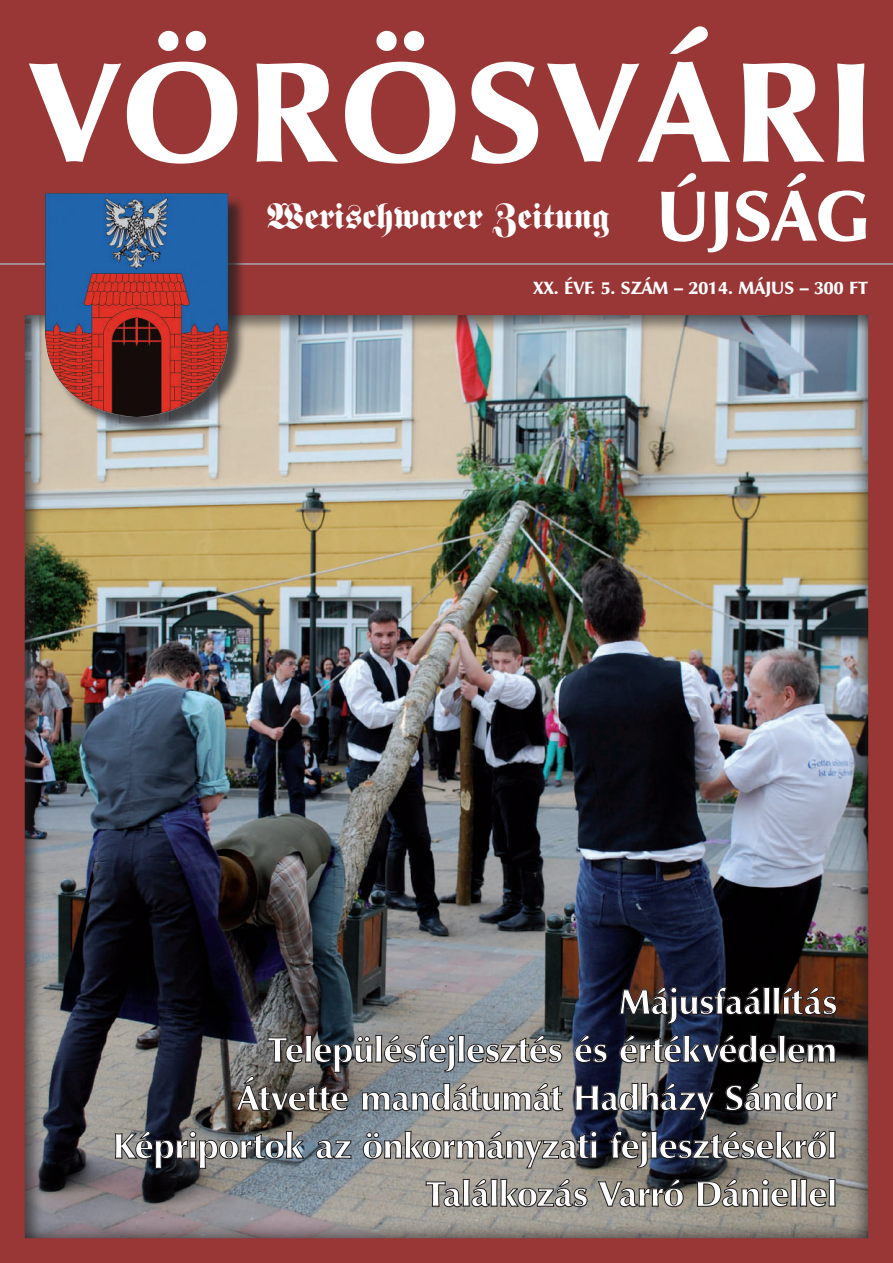
<style>
.page{position:relative;width:893px;height:1263px;background:#fff}
.page>*{position:absolute;margin:0;border:0;box-sizing:border-box;transform-origin:0 0}
.t1{font:144px "H Zapf Humanist 601 Ultra BT";letter-spacing:.035em;color:#fff}
.t2{font:36px/48px "H Zapf Humanist 601 Ultra BT";letter-spacing:-.015em;color:#fff;text-align:right}
.t3{font:36px "H Frankenstein";color:#fff}
.t4{font:18px "H Zapf Humanist 601 Ultra BT";color:#fff}
.s1{font-family:"H Zapf Humanist 601 Ultra BT";font-size:72px}
</style>
<div class="page">
<img style="left:0;top:315px;width:893px;height:948px">
<div style="left:0;top:0;width:893px;height:315px;background:#993636"></div>
<hr style="left:0;top:263px;width:893px;height:2px;background:#a8a9ad">
<div style="left:48px;top:196px;width:198px;height:239px;background:#231f20;opacity:.75"></div>
<img style="left:46px;top:193px;width:181px;height:224px">
<img style="left:115px;top:918px;width:723px;height:340px">
<h1 class="t1" style="left:31px;top:23px;width:845px">VÖRÖSVÁRI</h1>
<p class="t3" style="left:267px;top:196px;width:604px">Werischwarer Zeitung <span class="s1">ÚJSÁG</span></p>
<p class="t4" style="left:533px;top:276px;width:336px">XX. ÉVF. 5. SZÁM – 2014. MÁJUS – 300 FT</p>
<p class="t2" style="left:113px;top:978px;width:726px">Májusfaállítás<br>Településfejlesztés és értékvédelem<br>Átvette mandátumát Hadházy Sándor Képriportok az önkormányzati fejlesztésekről Találkozás Varró Dániellel</p>
</div>
